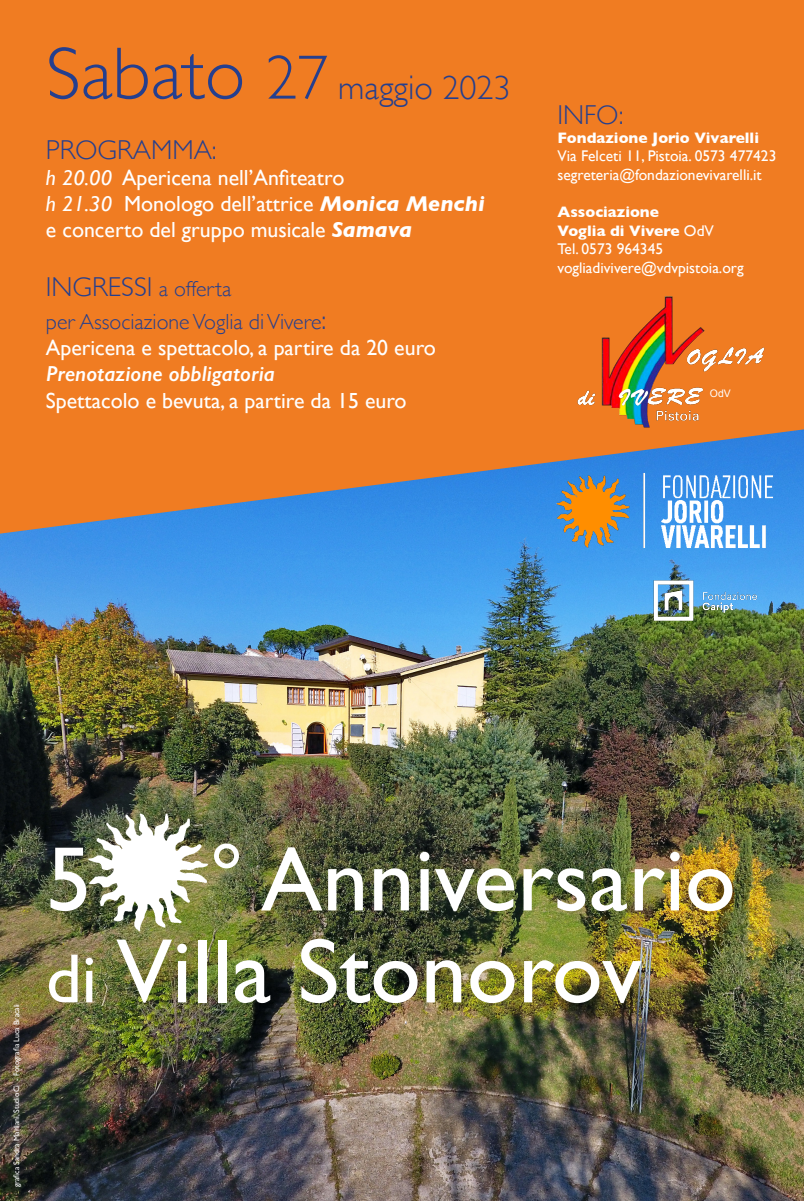
<style>
.page{position:relative;width:804px;height:1201px;background:#fff}
.page>*{position:absolute;margin:0;border:0;box-sizing:border-box;transform-origin:0 0}
.t1{font:91.96px/91.9px "Gill Sans";color:#fff}
.t2{font:300 34.04px "Gill Sans";color:#253f8e}
.t3{font:300 27.3px "Gill Sans";color:#253f8e}
.t4{font:21.88px/26.2px "Gill Sans";color:#fff}
.t5{font:italic 600 21.88px "Gill Sans";color:#fff}
.t6{font:15.49px/18.6px "Gill Sans";color:#fff}
.t7{font:700 15.49px "Gill Sans";color:#fff}
.t8{font:10.41px "Arial";color:#fff}
.t9{font:7.88px "Gill Sans";color:#fff}
.s1{font-size:74.46px}
.s2{font-size:62.74px}
.s3{font-weight:700}
.s4{font-style:italic}
.s5{font-weight:700;font-style:italic}
.s6{font-size:21.88px}
.s7{font-weight:300;color:#253f8e}
.s8{font-weight:300;font-size:27.3px;color:#253f8e}
.s9{font-size:70px}
</style>
<div class="page">
<img style="left:0;top:533px;width:804px;height:667px">
<div style="left:0;top:0;width:804px;height:533px;background:#f07c22"></div>
<img style="left:546px;top:463px;width:236px;height:94px">
<img style="left:646px;top:573px;width:125px;height:54px">
<img style="left:564px;top:284px;width:207px;height:168px">
<img style="left:71px;top:793px;width:146px;height:154px">
<h2 class="t2" style="left:46px;top:68px;width:466px"><span class="s1">Sabato</span> <span class="s2">27</span> maggio 2023</h2>
<p class="t3" style="left:557px;top:100px;width:67px">INFO:</p>
<p class="t7" style="left:557px;top:129px;width:203px">Fondazione Jorio Vivarelli</p>
<p class="t6" style="left:557px;top:147px;width:220px">Via Felceti 11, Pistoia. 0573 477423 segreteria@fondazionevivarelli.it</p>
<p class="t6" style="left:557px;top:202px;width:187px"><span class="s3">Associazione<br>Voglia di Vivere</span> OdV<br>Tel. 0573 964345 vogliadivivere@vdvpistoia.org</p>
<p class="t3" style="left:46px;top:134px;width:172px">PROGRAMMA:</p>
<p class="t4" style="left:46px;top:164px;width:440px"><span class="s4">h 20.00</span> Apericena nell’Anfiteatro<br><span class="s4">h 21.30</span> Monologo dell’attrice <span class="s5">Monica Menchi </span>e concerto del gruppo musicale <span class="s5">Samava</span></p>
<p class="t3" style="left:46px;top:272px;width:187px">INGRESSI <span class="s6">a offerta</span></p>
<p class="t4" style="left:46px;top:308px;width:391px"><span class="s7">per Associazione Voglia di Vivere</span><span class="s8">:<br></span>Apericena e spettacolo, a partire da 20 euro</p>
<p class="t5" style="left:46px;top:361px;width:231px">Prenotazione obbligatoria</p>
<p class="t4" style="left:46px;top:387px;width:362px">Spettacolo e bevuta, a partire da 15 euro</p>
<p class="t8" style="left:710px;top:388px;width:22px">OdV</p>
<p class="t9" style="left:12px;top:1187px;width:185px;rotate:-90deg">grafica Sandra Marliani, StudioCì - Fotografia Luca Bracali</p>
<h1 class="t1" style="left:46px;top:832px;width:691px;text-indent:162px">° Anniversario <span class="s9">di</span> Villa Stonorov</h1>
<h1 class="t1" style="left:46px;top:832px;width:47px">5</h1>
</div>
